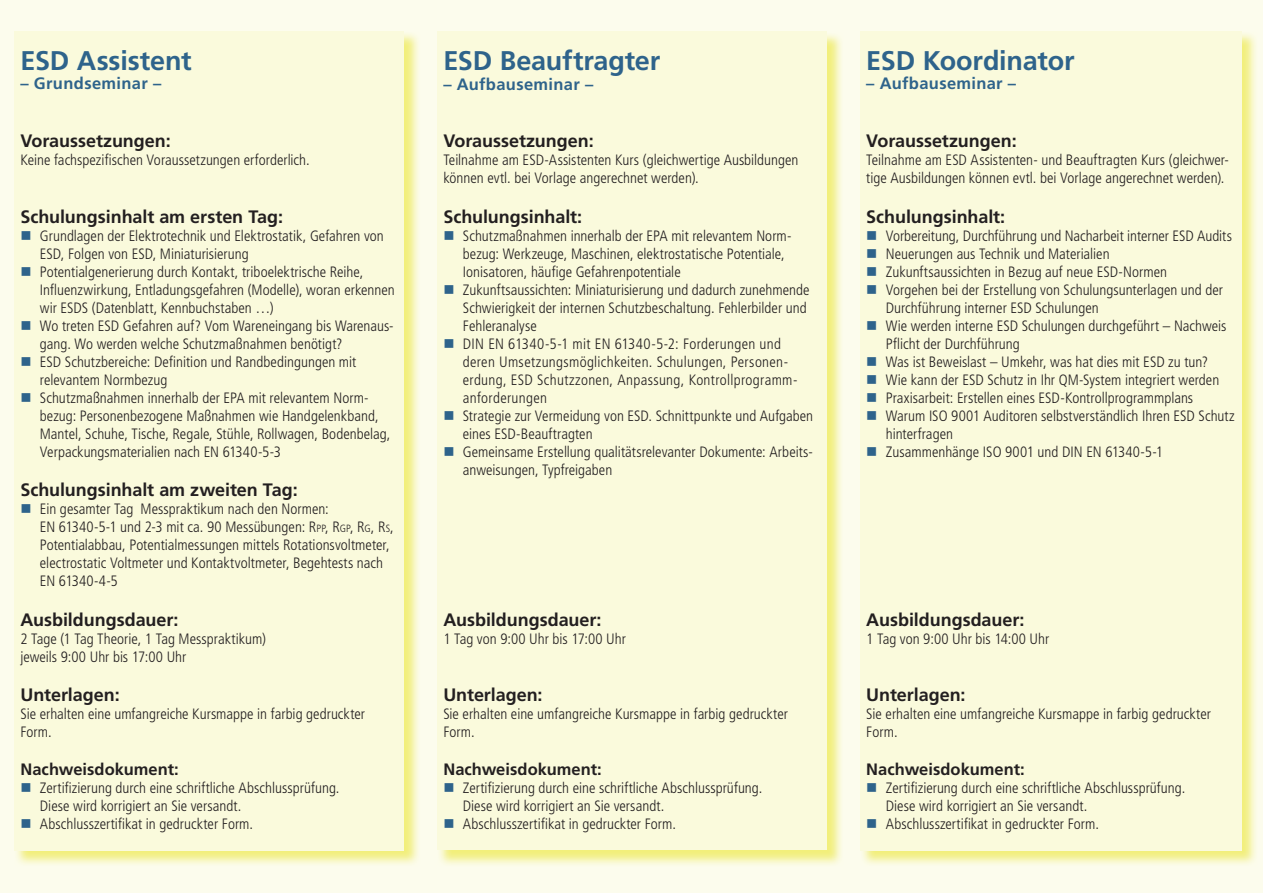
<style>
.page{position:relative;width:1263px;height:893px;background:#fcfced}
.page>*{position:absolute;margin:0;border:0;box-sizing:border-box;transform-origin:0 0}
.t1{font:700 27px "Frutiger LT Std";letter-spacing:-.01em;color:#2e638b}
.t2{font:700 18px "Frutiger LT Std";letter-spacing:-.005em;color:#231f20}
.t3{font:700 16.5px "Frutiger LT Std";color:#231f20}
.t4{font:700 16.5px "Frutiger LT Std";letter-spacing:.02em;color:#2e638b}
.t5{font:300 condensed 15px/18px "Frutiger LT Std";color:#231f20}
.t6{font:300 condensed 15px/18px "Frutiger LT Std";letter-spacing:.02em;color:#231f20}
.s1{color:#2e638b}
.s2{font-style:inherit}
.s3{font-size:10.5px}
</style>
<div class="page">
<img style="left:14px;top:34px;width:404px;height:830px">
<div style="left:14px;top:31px;width:390px;height:819px;background:#fafadc"></div>
<img style="left:440px;top:35px;width:401px;height:830px">
<div style="left:437px;top:31px;width:390px;height:819px;background:#fafadc"></div>
<img style="left:860px;top:34px;width:396px;height:830px">
<div style="left:860px;top:31px;width:382px;height:819px;background:#fafadc"></div>
<h1 class="t1" style="left:20px;top:44px;width:173px">ESD Assistent</h1>
<p class="t4" style="left:20px;top:74px;width:142px">– Grundseminar –</p>
<p class="t2" style="left:20px;top:130px;width:152px">Voraussetzungen:</p>
<p class="t5" style="left:20px;top:151px;width:291px">Keine fachspezifischen Voraussetzungen erforderlich.</p>
<p class="t2" style="left:20px;top:206px;width:264px">Schulungsinhalt am ersten Tag:</p>
<p class="t5" style="left:40px;top:227px;width:345px;text-indent:-20px"><span class="s1">■</span> Grundlagen der Elektrotechnik und Elektrostatik, Gefahren von<br>ESD, Folgen von ESD, Miniaturisierung</p>
<p class="t5" style="left:40px;top:263px;width:356px;text-indent:-20px"><span class="s1">■</span> Potentialgenerierung durch Kontakt, triboelektrische Reihe,<br>Influenzwirkung, Entladungsgefahren (Modelle), woran erkennen wir ESDS (Datenblatt, Kennbuchstaben …)</p>
<p class="t5" style="left:40px;top:317px;width:355px;text-indent:-20px"><span class="s1">■</span> Wo treten ESD Gefahren auf? Vom Wareneingang bis Warenaus&shy;gang. Wo werden welche Schutzmaßnahmen benötigt?</p>
<p class="t5" style="left:40px;top:353px;width:318px;text-indent:-20px"><span class="s1">■</span> ESD Schutzbereiche: Definition und Randbedingungen mit relevantem Normbezug</p>
<p class="t5" style="left:40px;top:389px;width:352px;text-indent:-20px"><span class="s1">■</span> Schutzmaßnahmen innerhalb der EPA mit relevantem Norm&shy;bezug: Personenbezogene Maßnahmen wie Handgelenkband, Mantel, Schuhe, Tische, Regale, Stühle, Rollwagen, Bodenbelag, Verpackungsmaterialien nach EN 61340-5-3</p>
<p class="t2" style="left:20px;top:479px;width:279px">Schulungsinhalt am zweiten Tag:</p>
<p class="t5" style="left:40px;top:500px;width:355px;text-indent:-20px"><span class="s1">■</span> Ein gesamter Tag Messpraktikum nach den Normen:<br>EN 61340-5-1 und 2-3 mit ca. 90 Messübungen: <span class="s2">R</span><span class="s3">PP</span><span class="s2">, R</span><span class="s3">GP</span><span class="s2">, R</span><span class="s3">G</span><span class="s2">, R</span><span class="s3">S</span><span class="s2">, </span>Potentialabbau, Potentialmessungen mittels Rotationsvoltmeter, electrostatic Voltmeter und Kontaktvoltmeter, Begehtests nach EN 61340-4-5</p>
<p class="t2" style="left:20px;top:609px;width:160px">Ausbildungsdauer:</p>
<p class="t5" style="left:20px;top:630px;width:247px">2 Tage (1 Tag Theorie, 1 Tag Messpraktikum) jeweils 9:00 Uhr bis 17:00 Uhr</p>
<p class="t2" style="left:20px;top:685px;width:101px">Unterlagen:</p>
<p class="t5" style="left:20px;top:705px;width:346px">Sie erhalten eine umfangreiche Kursmappe in farbig gedruckter<br>Form.</p>
<p class="t3" style="left:20px;top:760px;width:160px">Nachweisdokument:</p>
<p class="t5" style="left:40px;top:779px;width:301px;text-indent:-20px"><span class="s1">■</span> Zertifizierung durch eine schriftliche Abschlussprüfung.<br>Diese wird korrigiert an Sie versandt.</p>
<p class="t5" style="left:20px;top:815px;width:234px"><span class="s1">■</span> Abschlusszertifikat in gedruckter Form.</p>
<h1 class="t1" style="left:443px;top:45px;width:219px">ESD Beauftragter</h1>
<p class="t4" style="left:443px;top:74px;width:151px">– Aufbauseminar –</p>
<p class="t2" style="left:443px;top:131px;width:152px">Voraussetzungen:</p>
<p class="t5" style="left:443px;top:151px;width:357px">Teilnahme am ESD-Assistenten Kurs (gleichwertige Ausbildungen können evtl. bei Vorlage angerechnet werden).</p>
<p class="t2" style="left:443px;top:206px;width:140px">Schulungsinhalt:</p>
<p class="t5" style="left:463px;top:227px;width:330px;text-indent:-20px"><span class="s1">■</span> Schutzmaßnahmen innerhalb der EPA mit relevantem Norm&shy;bezug: Werkzeuge, Maschinen, elektrostatische Potentiale,<br>Ionisatoren, häufige Gefahrenpotentiale</p>
<p class="t5" style="left:463px;top:281px;width:348px;text-indent:-20px"><span class="s1">■</span> Zukunftsaussichten: Miniaturisierung und dadurch zunehmende<br>Schwierigkeit der internen Schutzbeschaltung. Fehlerbilder und<br>Fehleranalyse</p>
<p class="t6" style="left:463px;top:335px;width:336px;text-indent:-20px"><span class="s1">■</span> DIN EN 61340-5-1 mit EN 61340-5-2: Forderungen und deren Umsetzungsmöglichkeiten. Schulungen, Personen&shy;erdung, ESD Schutzzonen, Anpassung, Kontrollprogramm&shy;anforderungen</p>
<p class="t5" style="left:463px;top:407px;width:352px;text-indent:-20px"><span class="s1">■</span> Strategie zur Vermeidung von ESD. Schnittpunkte und Aufgaben eines ESD-Beauftragten</p>
<p class="t5" style="left:463px;top:443px;width:352px;text-indent:-20px"><span class="s1">■</span> Gemeinsame Erstellung qualitätsrelevanter Dokumente: Arbeits&shy;anweisungen, Typfreigaben</p>
<p class="t2" style="left:443px;top:609px;width:160px">Ausbildungsdauer:</p>
<p class="t5" style="left:443px;top:630px;width:184px">1 Tag von 9:00 Uhr bis 17:00 Uhr</p>
<p class="t2" style="left:443px;top:684px;width:101px">Unterlagen:</p>
<p class="t5" style="left:443px;top:705px;width:346px">Sie erhalten eine umfangreiche Kursmappe in farbig gedruckter<br>Form.</p>
<p class="t3" style="left:443px;top:760px;width:160px">Nachweisdokument:</p>
<p class="t5" style="left:463px;top:779px;width:301px;text-indent:-20px"><span class="s1">■</span> Zertifizierung durch eine schriftliche Abschlussprüfung.<br>Diese wird korrigiert an Sie versandt.</p>
<p class="t5" style="left:443px;top:815px;width:234px"><span class="s1">■</span> Abschlusszertifikat in gedruckter Form.</p>
<h1 class="t1" style="left:866px;top:44px;width:210px">ESD Koordinator</h1>
<p class="t4" style="left:866px;top:74px;width:151px">– Aufbauseminar –</p>
<p class="t2" style="left:866px;top:130px;width:152px">Voraussetzungen:</p>
<p class="t5" style="left:866px;top:151px;width:364px">Teilnahme am ESD Assistenten- und Beauftragten Kurs (gleichwer&shy;tige Ausbildungen können evtl. bei Vorlage angerechnet werden).</p>
<p class="t2" style="left:866px;top:206px;width:140px">Schulungsinhalt:</p>
<p class="t5" style="left:866px;top:227px;width:367px"><span class="s1">■</span> Vorbereitung, Durchführung und Nacharbeit interner ESD Audits</p>
<p class="t5" style="left:866px;top:245px;width:245px"><span class="s1">■</span> Neuerungen aus Technik und Materialien</p>
<p class="t5" style="left:866px;top:263px;width:302px"><span class="s1">■</span> Zukunftsaussichten in Bezug auf neue ESD-Normen</p>
<p class="t5" style="left:886px;top:281px;width:339px;text-indent:-20px"><span class="s1">■</span> Vorgehen bei der Erstellung von Schulungsunterlagen und der<br>Durchführung interner ESD Schulungen</p>
<p class="t5" style="left:886px;top:317px;width:342px;text-indent:-20px"><span class="s1">■</span> Wie werden interne ESD Schulungen durchgeführt – Nachweis<br>Pflicht der Durchführung</p>
<p class="t5" style="left:866px;top:353px;width:343px"><span class="s1">■</span> Was ist Beweislast – Umkehr, was hat dies mit ESD zu tun?</p>
<p class="t5" style="left:866px;top:371px;width:354px"><span class="s1">■</span> Wie kann der ESD Schutz in Ihr QM-System integriert werden</p>
<p class="t5" style="left:866px;top:389px;width:328px"><span class="s1">■</span> Praxisarbeit: Erstellen eines ESD-Kontrollprogrammplans</p>
<p class="t5" style="left:886px;top:407px;width:350px;text-indent:-20px"><span class="s1">■</span> Warum ISO 9001 Auditoren selbstverständlich Ihren ESD Schutz hinterfragen</p>
<p class="t5" style="left:866px;top:443px;width:298px"><span class="s1">■</span> Zusammenhänge ISO 9001 und DIN EN 61340-5-1</p>
<p class="t2" style="left:866px;top:609px;width:160px">Ausbildungsdauer:</p>
<p class="t5" style="left:866px;top:630px;width:185px">1 Tag von 9:00 Uhr bis 14:00 Uhr</p>
<p class="t2" style="left:866px;top:685px;width:101px">Unterlagen:</p>
<p class="t5" style="left:866px;top:705px;width:346px">Sie erhalten eine umfangreiche Kursmappe in farbig gedruckter<br>Form.</p>
<p class="t3" style="left:866px;top:760px;width:160px">Nachweisdokument:</p>
<p class="t5" style="left:886px;top:779px;width:301px;text-indent:-20px"><span class="s1">■</span> Zertifizierung durch eine schriftliche Abschlussprüfung.<br>Diese wird korrigiert an Sie versandt.</p>
<p class="t5" style="left:866px;top:815px;width:234px"><span class="s1">■</span> Abschlusszertifikat in gedruckter Form.</p>
</div>
